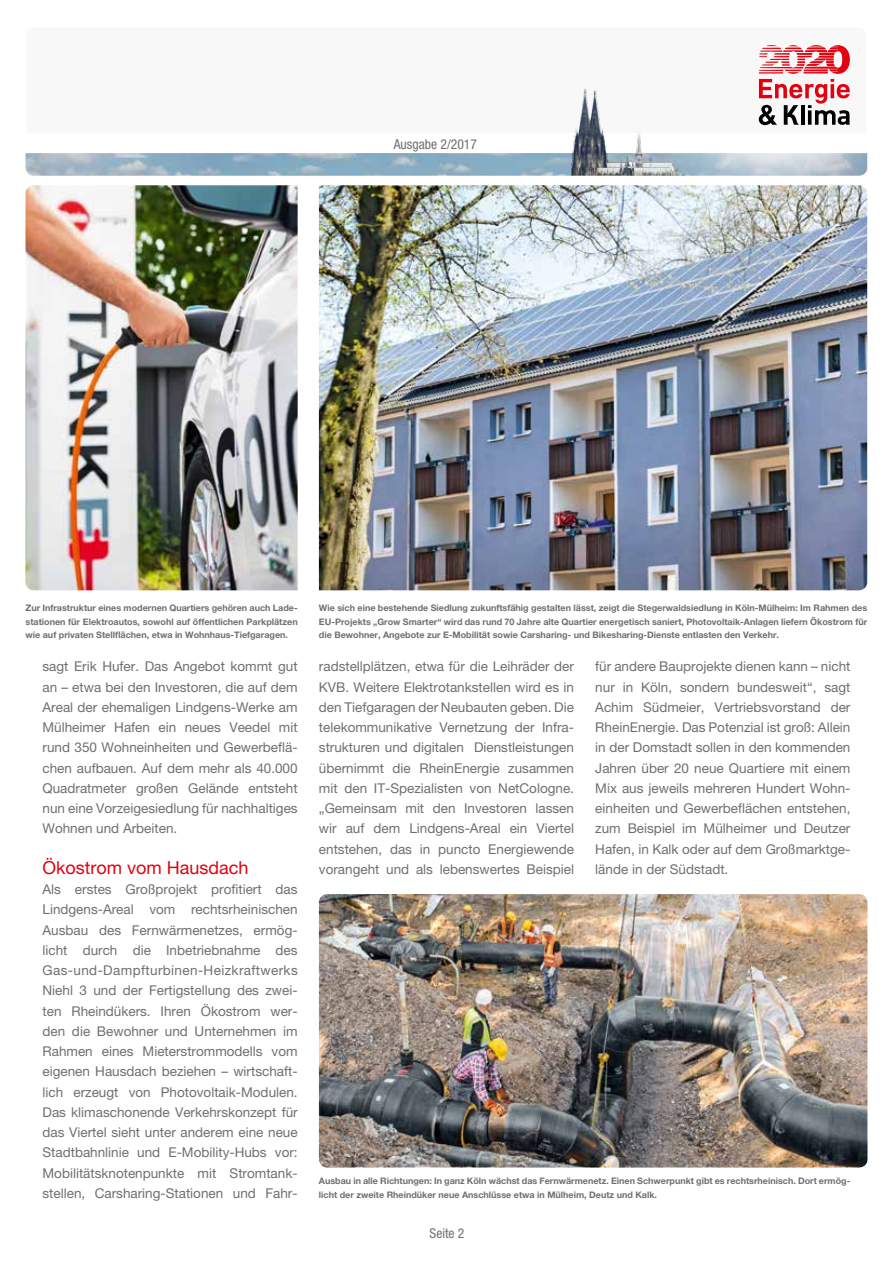
<style>
.page{position:relative;width:893px;height:1263px;background:#fff}
.page>*{position:absolute;margin:0;border:0;box-sizing:border-box;transform-origin:0 0}
.t1{font:18px "Helvetica Neue LT Pro";color:#e3000f}
.t2{font:condensed 13.65px "Helvetica Neue LT Pro";color:#6f6f6e}
.t3{font:13.5px/20.2px "Helvetica Neue LT Pro";color:#6f6f6e;text-align:justify}
.t4{font:condensed 13.5px "Helvetica Neue LT Pro";color:#6f6f6e}
.t5{font:700 9px/13.5px "Helvetica Neue LT Pro";color:#6f6f6e;text-align:justify}
</style>
<div class="page">
<img style="left:319px;top:185px;width:548px;height:405px">
<img style="left:26px;top:185px;width:272px;height:405px">
<img style="left:319px;top:894px;width:548px;height:273px">
<img style="left:25px;top:153px;width:842px;height:23px">
<img style="left:490px;top:88px;width:230px;height:80px">
<svg style="left:759px;top:45px;width:91px;height:80px"></svg>
<p class="t2" style="left:394px;top:136px;width:85px">Ausgabe 2/2017</p>
<p class="t5" style="left:26px;top:601px;width:274px">Zur Infrastruktur eines modernen Quartiers gehören auch Lade&shy;stationen für Elektroautos, sowohl auf öffentlichen Parkplätzen wie auf privaten Stellflächen, etwa in Wohnhaus-Tiefgaragen.</p>
<p class="t3" style="left:43px;top:656px;width:257px">sagt Erik Hufer. Das Angebot kommt gut an – etwa bei den Investoren, die auf dem Areal der ehemaligen Lindgens-Werke am Mülheimer Hafen ein neues Veedel mit rund 350 Wohneinheiten und Gewerbeflä&shy;chen aufbauen. Auf dem mehr als 40.000<br>Quadratmeter großen Gelände entsteht nun eine Vorzeigesiedlung für nachhaltiges Wohnen und Arbeiten.</p>
<h1 class="t1" style="left:43px;top:857px;width:208px">Ökostrom vom Hausdach</h1>
<p class="t3" style="left:43px;top:879px;width:257px">Als erstes Großprojekt profitiert das Lindgens-Areal vom rechtsrheinischen Ausbau des Fernwärmenetzes, ermög&shy;licht durch die Inbetriebnahme des Gas-und-Dampfturbinen-Heizkraftwerks Niehl 3 und der Fertigstellung des zwei&shy;ten Rheindükers. Ihren Ökostrom wer&shy;den die Bewohner und Unternehmen im Rahmen eines Mieterstrommodells vom eigenen Hausdach beziehen – wirtschaft&shy;lich erzeugt von Photovoltaik-Modulen.<br>Das klimaschonende Verkehrskonzept für das Viertel sieht unter anderem eine neue Stadtbahnlinie und E-Mobility-Hubs vor:<br>Mobilitätsknotenpunkte mit Stromtank&shy;stellen, Carsharing-Stationen und Fahr-</p>
<p class="t5" style="left:319px;top:601px;width:550px">Wie sich eine bestehende Siedlung zukunftsfähig gestalten lässt, zeigt die Stegerwaldsiedlung in Köln-Mülheim: Im Rahmen des EU-Projekts „Grow Smarter“ wird das rund 70 Jahre alte Quartier energetisch saniert, Photovoltaik-Anlagen liefern Ökostrom für die Bewohner, Angebote zur E-Mobilität sowie Carsharing- und Bikesharing-Dienste entlasten den Verkehr.</p>
<p class="t3" style="left:319px;top:656px;width:257px">radstellplätzen, etwa für die Leihräder der KVB. Weitere Elektrotankstellen wird es in den Tiefgaragen der Neubauten geben. Die telekommunikative Vernetzung der Infra&shy;strukturen und digitalen Dienstleistungen übernimmt die RheinEnergie zusammen mit den IT-Spezialisten von NetCologne. „Gemeinsam mit den Investoren lassen wir auf dem Lindgens-Areal ein Viertel entstehen, das in puncto Energiewende vorangeht und als lebenswertes Beispiel</p>
<p class="t3" style="left:595px;top:656px;width:257px">für andere Bauprojekte dienen kann – nicht nur in Köln, sondern bundesweit“, sagt Achim Südmeier, Vertriebsvorstand der RheinEnergie. Das Potenzial ist groß: Allein in der Domstadt sollen in den kommenden Jahren über 20 neue Quartiere mit einem Mix aus jeweils mehreren Hundert Wohn&shy;einheiten und Gewerbeflächen entstehen, zum Beispiel im Mülheimer und Deutzer Hafen, in Kalk oder auf dem Großmarktge&shy;lände in der Südstadt.</p>
<p class="t5" style="left:319px;top:1174px;width:533px">Ausbau in alle Richtungen: In ganz Köln wächst das Fernwärmenetz. Einen Schwerpunkt gibt es rechtsrheinisch. Dort ermög&shy;licht der zweite Rheindüker neue Anschlüsse etwa in Mülheim, Deutz und Kalk.</p>
<p class="t4" style="left:430px;top:1226px;width:36px">Seite 2</p>
</div>
